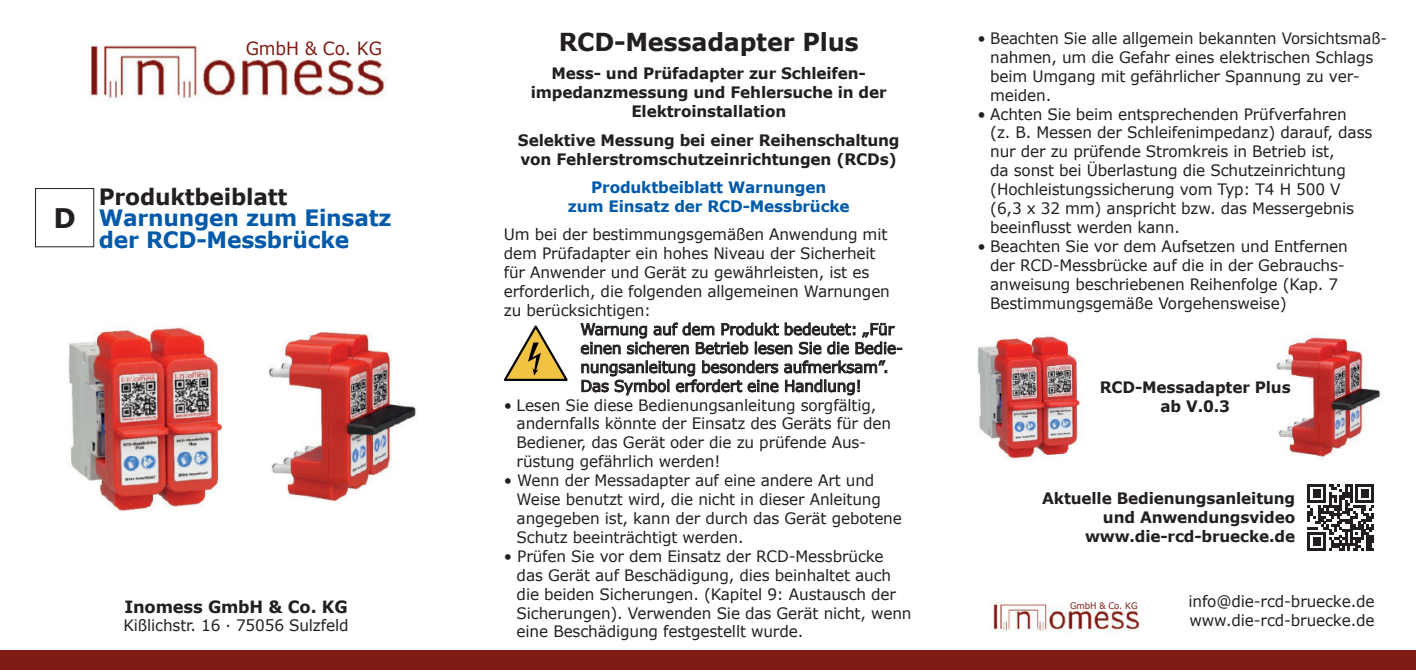
<style>
.page{position:relative;width:1416px;height:670px;background:#fff}
.page>*{position:absolute;margin:0;border:0;box-sizing:border-box;transform-origin:0 0}
.t1{font:700 27px "Verdana";color:#231f20}
.t2{font:700 24.75px "Verdana";letter-spacing:-.01em;color:#231f20}
.t3{font:700 22.5px/21.8px "Verdana";letter-spacing:-.01em;color:#015aaa}
.t4{font:700 22.5px "Verdana";letter-spacing:-.01em;color:#231f20}
.t5{font:18.22px "Verdana";letter-spacing:-.01em;color:#7e1b15;scale:.95 1}
.t6{font:700 16.88px "Verdana";letter-spacing:-.01em;color:#231f20}
.t7{font:15.75px/18.9px "Verdana";letter-spacing:-.01em;color:#231f20}
.t8{font:700 15.75px/18.9px "Verdana";letter-spacing:-.01em;color:#231f20;text-align:center}
.t9{font:700 15.75px/18.9px "Verdana";letter-spacing:-.01em;color:#015aaa;text-align:center}
.t10{font:9px "Verdana";letter-spacing:-.01em;color:#7e1b15;scale:.95 1}
</style>
<div class="page">
<div style="left:0;top:651px;width:1416px;height:19px;background:#7e1b15"></div>
<svg style="left:580px;top:322px;width:322px;height:32px"></svg>
<svg style="left:581px;top:360px;width:306px;height:35px"></svg>
<img style="left:993px;top:604px;width:147px;height:28px">
<img style="left:977px;top:336px;width:104px;height:123px">
<img style="left:1276px;top:335px;width:105px;height:124px">
<svg style="left:1307px;top:484px;width:67px;height:67px"></svg>
<svg style="left:504px;top:325px;width:64px;height:56px"></svg>
<img style="left:88px;top:45px;width:298px;height:56px">
<img style="left:68px;top:326px;width:348px;height:186px">
<div style="left:35px;top:188px;width:59px;height:59px;border:1px solid #231f20"></div>
<p class="t5" style="left:246px;top:36px;width:145px">GmbH &amp; Co. KG</p>
<h1 class="t1" style="left:53px;top:201px;width:24px">D</h1>
<h3 class="t4" style="left:99px;top:182px;width:190px">Produktbeiblatt</h3>
<h3 class="t3" style="left:99px;top:207px;width:294px">Warnungen zum Einsatz der RCD-Messbrücke</h3>
<p class="t6" style="left:124px;top:595px;width:225px">Inomess GmbH &amp; Co. KG</p>
<p class="t7" style="left:123px;top:615px;width:227px">Kißlichstr. 16 · 75056 Sulzfeld</p>
<h2 class="t2" style="left:559px;top:26px;width:302px">RCD-Messadapter Plus</h2>
<p class="t8" style="left:531px;top:64px;width:358px">Mess- und Prüfadapter zur Schleifen&shy;impedanzmessung und Fehlersuche in der<br>Elektroinstallation</p>
<p class="t8" style="left:518px;top:130px;width:383px;text-align:left">Selektive Messung bei einer Reihenschaltung von Fehlerstromschutzeinrichtungen (RCDs)</p>
<p class="t9" style="left:568px;top:177px;width:283px">Produktbeiblatt Warnungen<br>zum Einsatz der RCD-Messbrücke</p>
<p class="t7" style="left:504px;top:225px;width:385px">Um bei der bestimmungsgemäßen Anwendung mit</p>
<p class="t7" style="left:504px;top:243px;width:373px">dem Prüfadapter ein hohes Niveau der Sicherheit</p>
<p class="t7" style="left:504px;top:262px;width:367px">für Anwender und Gerät zu gewährleisten, ist es</p>
<p class="t7" style="left:504px;top:281px;width:388px">erforderlich, die folgenden allgemeinen Warnungen</p>
<p class="t7" style="left:504px;top:300px;width:149px">zu berücksichtigen:</p>
<p class="t7" style="left:580px;top:319px;width:315px">Warnung auf dem Produkt bedeutet: „Für</p>
<p class="t7" style="left:580px;top:338px;width:324px">einen sicheren Betrieb lesen Sie die Bedie-</p>
<p class="t7" style="left:580px;top:357px;width:310px">nungsanleitung besonders aufmerksam”.</p>
<p class="t7" style="left:580px;top:376px;width:283px">Das Symbol erfordert eine Handlung!</p>
<p class="t7" style="left:517px;top:395px;width:376px;text-indent:-13px">• Lesen Sie diese Bedienungsanleitung sorgfältig, andernfalls könnte der Einsatz des Geräts für den Bediener, das Gerät oder die zu prüfende Aus&shy;rüstung gefährlich werden!</p>
<p class="t7" style="left:517px;top:470px;width:387px;text-indent:-13px">• Wenn der Messadapter auf eine andere Art und Weise benutzt wird, die nicht in dieser Anleitung angegeben ist, kann der durch das Gerät gebotene Schutz beeinträchtigt werden.</p>
<p class="t7" style="left:517px;top:546px;width:396px;text-indent:-13px">• Prüfen Sie vor dem Einsatz der RCD-Messbrücke das Gerät auf Beschädigung, dies beinhaltet auch die beiden Sicherungen. (Kapitel 9: Austausch der Sicherungen). Verwenden Sie das Gerät nicht, wenn eine Beschädigung festgestellt wurde.</p>
<p class="t7" style="left:990px;top:28px;width:399px;text-indent:-13px">• Beachten Sie alle allgemein bekannten Vorsichtsmaß&shy;nahmen, um die Gefahr eines elektrischen Schlags beim Umgang mit gefährlicher Spannung zu ver&shy;meiden.</p>
<p class="t7" style="left:990px;top:104px;width:384px;text-indent:-13px">• Achten Sie beim entsprechenden Prüfverfahren<br>(z. B. Messen der Schleifenimpedanz) darauf, dass nur der zu prüfende Stromkreis in Betrieb ist,<br>da sonst bei Überlastung die Schutzeinrichtung (Hochleistungssicherung vom Typ: T4 H 500 V (6,3 x 32 mm) anspricht bzw. das Messergebnis beeinflusst werden kann.</p>
<p class="t7" style="left:990px;top:236px;width:359px;text-indent:-13px">• Beachten Sie vor dem Aufsetzen und Entfernen der RCD-Messbrücke auf die in der Gebrauchs&shy;anweisung beschriebenen Reihenfolge (Kap. 7<br>Bestimmungsgemäße Vorgehensweise)</p>
<p class="t8" style="left:1100px;top:377px;width:192px">RCD-Messadapter Plus ab V.0.3</p>
<p class="t8" style="left:1042px;top:488px;width:255px;text-align:right">Aktuelle Bedienungsanleitung und Anwendungsvideo www.die-rcd-bruecke.de</p>
<p class="t10" style="left:1070px;top:600px;width:73px">GmbH &amp; Co. KG</p>
<p class="t7" style="left:1188px;top:591px;width:188px">info@die-rcd-bruecke.de www.die-rcd-bruecke.de</p>
</div>
